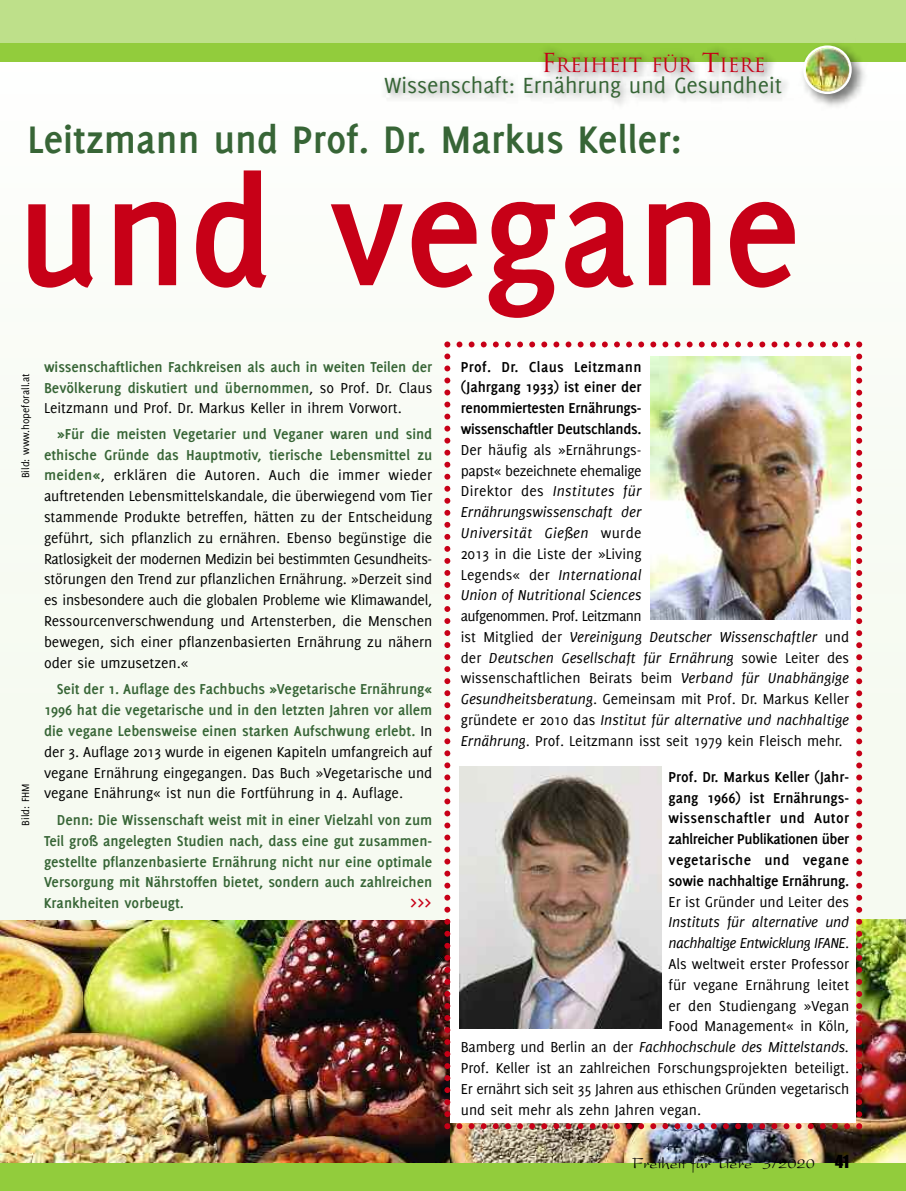
<style>
.page{position:relative;width:906px;height:1191px;background:#fff}
.page>*{position:absolute;margin:0;border:0;box-sizing:border-box;transform-origin:0 0}
.t1{font:700 165px "Delicious";letter-spacing:.005em;color:#c70017}
.t2{font:700 42px "Delicious";color:#376536}
.t3{font:24px "Delicious";color:#376536}
.t4{font:24px "Delicious";color:#c70017}
.t5{font:19.2px "Trajan";color:#c70017}
.t6{font:16.5px "President";color:#000}
.t7{font:15.75px/20.9px "Delicious";color:#000;text-align:justify}
.t8{font:700 15.75px/20.9px "Delicious";color:#376536;text-align:justify}
.t9{font:700 15.75px/20.9px "Delicious";letter-spacing:-.015em;color:#000;text-align:justify}
.t10{font:italic 15.75px "Delicious";letter-spacing:-.01em;color:#000}
.t11{font:italic 15.75px "Delicious";letter-spacing:-.03em;color:#000}
.t12{font:11.25px "Delicious";color:#000}
.s1{font-size:25.5px}
.s2{font-weight:400;color:#000}
.s3{font-weight:700;color:#376536}
.s4{font-style:italic}
.s5{font-style:normal}
.s6{font-family:"Impact"}
</style>
<div class="page">
<div style="left:0;top:55px;width:906px;height:1135px;background:#f9fbf5"></div>
<img style="left:449px;top:919px;width:457px;height:244px">
<img style="left:0;top:920px;width:449px;height:243px">
<div style="left:0;top:1163px;width:906px;height:28px;background:#92cc3c"></div>
<div style="left:0;top:0;width:906px;height:44px;background:#bee08a"></div>
<div style="left:0;top:43px;width:906px;height:18px;background:#92cc3c"></div>
<img style="left:825px;top:52px;width:46px;height:54px">
<svg style="left:825px;top:45px;width:26px;height:49px"></svg>
<img style="left:543px;top:45px;width:282px;height:58px">
<img style="left:218px;top:61px;width:590px;height:43px">
<div style="left:444px;top:341px;width:418px;height:788px;background:#fff"></div>
<img style="left:650px;top:357px;width:200px;height:262px">
<img style="left:459px;top:766px;width:202px;height:262px">
<p class="t5" style="left:541px;top:54px;width:226px"><span class="s1">F</span>REIHEIT FÜR <span class="s1">T</span>IERE</p>
<h3 class="t3" style="left:384px;top:76px;width:399px">Wissenschaft: Ernährung und Gesundheit</h3>
<h2 class="t2" style="left:27px;top:124px;width:656px">Leitzmann und Prof. Dr. Markus Keller:</h2>
<h1 class="t1" style="left:16px;top:171px;width:786px">und vegane</h1>
<p class="t12" style="left:21px;top:478px;width:107px;rotate:-90deg">Bild: www.hopeforall.at</p>
<p class="t12" style="left:21px;top:825px;width:44px;rotate:-90deg">Bild: FHM</p>
<p class="t8" style="left:44px;top:357px;width:390px">wissenschaftlichen Fachkreisen als auch in weiten Teilen der Bevölkerung diskutiert und übernommen<span class="s2">, so Prof. Dr. Claus Leitzmann und Prof. Dr. Markus Keller in ihrem Vorwort.</span></p>
<p class="t7" style="left:44px;top:424px;width:390px;text-indent:13px"><span class="s3">»Für die meisten Vegetarier und Veganer waren und sind ethische Gründe das Hauptmotiv, tierische Lebensmittel zu meiden«</span>, erklären die Autoren. Auch die immer wieder auftretenden Lebensmittelskandale, die überwiegend vom Tier stammende Produkte betreffen, hätten zu der Entscheidung geführt, sich pflanzlich zu ernähren. Ebenso begünstige die Ratlosigkeit der modernen Medizin bei bestimmten Gesundheits&shy;störungen den Trend zur pflanzlichen Ernährung. »Derzeit sind es insbesondere auch die globalen Probleme wie Klimawandel, Ressourcenverschwendung und Artensterben, die Menschen bewegen, sich einer pflanzenbasierten Ernährung zu nähern oder sie umzusetzen.«</p>
<p class="t8" style="left:44px;top:680px;width:390px;text-indent:13px">Seit der 1. Auflage des Fachbuchs »Vegetarische Ernährung« 1996 hat die vegetarische und in den letzten Jahren vor allem die vegane Lebensweise einen starken Aufschwung erlebt. <span class="s2">In der 3. Auflage 2013 wurde in eigenen Kapiteln umfangreich auf vegane Ernährung eingegangen. Das Buch »Vegetarische und vegane Enährung« ist nun die Fortführung in 4. Auflage.</span></p>
<p class="t8" style="left:44px;top:810px;width:390px;text-indent:13px">Denn: Die Wissenschaft weist mit in einer Vielzahl von zum Teil groß angelegten Studien nach, dass eine gut zusammen&shy;gestellte pflanzenbasierte Ernährung nicht nur eine optimale Versorgung mit Nährstoffen bietet, sondern auch zahlreichen Krankheiten vorbeugt.</p>
<h3 class="t4" style="left:410px;top:892px;width:23px">&gt;&gt;&gt;</h3>
<p class="t9" style="left:461px;top:357px;width:182px">Prof. Dr. Claus Leitzmann (Jahrgang 1933) ist einer der renommiertesten Ernährungs&shy;wissenschaftler Deutschlands.</p>
<p class="t7" style="left:461px;top:440px;width:182px">Der häufig als »Ernährungs&shy;papst« bezeichnete ehemalige Direktor des <span class="s4">Institutes für Ernährungswissenschaft der Universität Gießen</span> wurde 2013 in die Liste der »Living Legends« der <span class="s4">International Union of Nutritional Sciences</span></p>
<p class="t7" style="left:461px;top:606px;width:390px;text-align:left">aufgenommen. Prof. Leitzmann<br>ist Mitglied der <span class="s4">Vereinigung Deutscher Wissenschaftler</span> und der <span class="s4">Deutschen Gesellschaft für Ernährung</span> sowie Leiter des wissenschaftlichen Beirats beim <span class="s4">Verband für Unabhängige Gesundheitsberatung</span>. Gemeinsam mit Prof. Dr. Markus Keller gründete er 2010 das <span class="s4">Institut für alternative und nachhaltige Ernährung</span>. Prof. Leitzmann isst seit 1979 kein Fleisch mehr.</p>
<p class="t9" style="left:668px;top:767px;width:182px">Prof. Dr. Markus Keller (Jahr&shy;gang 1966) ist Ernährungs&shy;wissenschaftler und Autor zahlreicher Publikationen über vegetarische und vegane sowie nachhaltige Ernährung.</p>
<p class="t7" style="left:668px;top:892px;width:182px">Er ist Gründer und Leiter des</p>
<p class="t10" style="left:668px;top:912px;width:182px">Instituts für alternative und</p>
<p class="t11" style="left:668px;top:933px;width:182px">nachhaltige Entwicklung IFANE<span class="s5">.</span></p>
<p class="t7" style="left:668px;top:954px;width:182px">Als weltweit erster Professor</p>
<p class="t7" style="left:668px;top:975px;width:182px">für vegane Ernährung leitet</p>
<p class="t7" style="left:668px;top:996px;width:182px">er den Studiengang »Vegan</p>
<p class="t7" style="left:668px;top:1016px;width:182px">Food Management« in Köln,</p>
<p class="t10" style="left:461px;top:1037px;width:390px"><span class="s5">Bamberg und Berlin an der</span> Fachhochschule des Mittelstands.</p>
<p class="t7" style="left:461px;top:1058px;width:390px">Prof. Keller ist an zahlreichen Forschungsprojekten beteiligt.</p>
<p class="t7" style="left:461px;top:1079px;width:390px">Er ernährt sich seit 35 Jahren aus ethischen Gründen vegetarisch</p>
<p class="t7" style="left:461px;top:1100px;width:242px">und seit mehr als zehn Jahren vegan.</p>
<p class="t6" style="left:632px;top:1158px;width:219px">Freiheit für Tiere 3/2020 <span class="s6">41</span></p>
</div>
